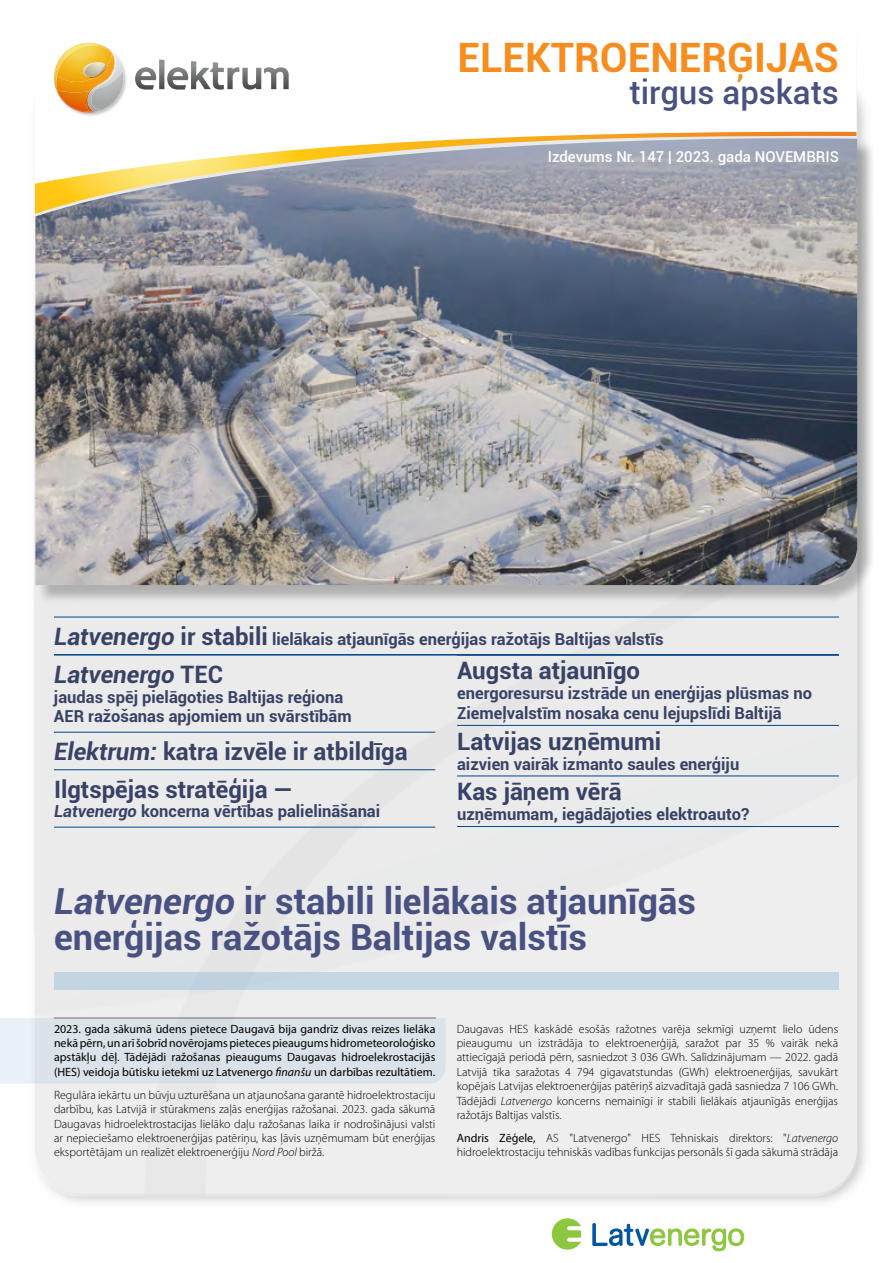
<style>
.page{position:relative;width:893px;height:1263px;background:#fff}
.page>*{position:absolute;margin:0;border:0;box-sizing:border-box;transform-origin:0 0}
.t1{font:700 40.5px "Roboto";color:#f78d1e}
.t2{font:700 36px/36px "Roboto";color:#485181}
.t3{font:500 32.7px "Roboto";color:#485181}
.t4{font:700 24px/37.5px "Roboto";color:#384166}
.t5{font:italic 700 24px "Roboto";color:#384166}
.t6{font:700 16.5px/19.8px "Roboto";color:#384166}
.t7{font:500 15px "Roboto";color:#fff}
.t8{font:300 12px/14.4px "Myriad Pro";color:#000;text-align:justify}
.t9{font:12px/14.4px "Myriad Pro";color:#000;text-align:justify}
.s1{font-style:italic;font-size:24px}
.s2{font-size:24px}
.s3{font-style:normal}
.s4{font-style:italic}
.s5{font-weight:400}
</style>
<div class="page">
<img style="left:822px;top:96px;width:44px;height:1107px">
<svg style="left:760px;top:96px;width:96px;height:36px"></svg>
<svg style="left:493px;top:132px;width:363px;height:6px"></svg>
<img style="left:76px;top:42px;width:51px;height:75px">
<svg style="left:135px;top:60px;width:154px;height:30px"></svg>
<svg style="left:54px;top:43px;width:70px;height:70px"></svg>
<img style="left:91px;top:71px;width:32px;height:35px">
<img style="left:88px;top:90px;width:13px;height:22px">
<svg style="left:552px;top:1218px;width:29px;height:31px"></svg>
<svg style="left:592px;top:1223px;width:152px;height:28px"></svg>
<div style="left:38px;top:140px;width:838px;height:464px;background:#000;opacity:.25"></div>
<img style="left:35px;top:138px;width:822px;height:447px">
<hr style="left:54px;top:732px;width:381px;height:1px;background:#004689">
<hr style="left:54px;top:769px;width:381px;height:1px;background:#004689">
<hr style="left:54px;top:827px;width:381px;height:1px;background:#004689">
<hr style="left:54px;top:655px;width:381px;height:1px;background:#004689">
<hr style="left:435px;top:655px;width:404px;height:1px;background:#004689">
<hr style="left:457px;top:725px;width:382px;height:1px;background:#004689">
<hr style="left:457px;top:776px;width:382px;height:1px;background:#004689">
<hr style="left:457px;top:826px;width:382px;height:1px;background:#004689">
<div style="left:55px;top:972px;width:784px;height:18px;background:#c4d7e3"></div>
<svg style="left:0;top:1018px;width:446px;height:65px;background:#dae3e9"></svg>
<hr style="left:54px;top:1018px;width:382px;height:1px;background:#6d6e71">
<hr style="left:54px;top:654px;width:785px;height:1px;background:#004689">
<hr style="left:54px;top:617px;width:785px;height:1px;background:#004689">
<h1 class="t1" style="left:458px;top:29px;width:383px">ELEKTROENERĢIJAS</h1>
<h3 class="t3" style="left:629px;top:69px;width:211px">tirgus apskats</h3>
<p class="t7" style="left:548px;top:146px;width:293px">Izdevums Nr. 147 | 2023. gada NOVEMBRIS</p>
<h3 class="t6" style="left:54px;top:628px;width:611px"><span class="s1">Latvenergo</span> <span class="s2">ir stabili</span> lielākais atjaunīgās enerģijas ražotājs Baltijas valstīs</h3>
<h3 class="t5" style="left:54px;top:657px;width:171px">Latvenergo <span class="s3">TEC</span></h3>
<h3 class="t6" style="left:54px;top:686px;width:299px">jaudas spēj pielāgoties Baltijas reģiona<br>AER ražošanas apjomiem un svārstībām</h3>
<h3 class="t4" style="left:54px;top:732px;width:355px"><span class="s4">Elektrum:</span> katra izvēle ir atbildīga<br>Ilgtspējas stratēģija —</h3>
<h3 class="t6" style="left:54px;top:801px;width:328px"><span class="s4">Latvenergo</span> koncerna vērtības palielināšanai</h3>
<h3 class="t4" style="left:457px;top:651px;width:185px">Augsta atjaunīgo</h3>
<h3 class="t6" style="left:457px;top:683px;width:356px">energoresursu izstrāde un enerģijas plūsmas no<br>Ziemeļvalstīm nosaka cenu lejupslīdi Baltijā</h3>
<h3 class="t4" style="left:457px;top:721px;width:206px">Latvijas uzņēmumi</h3>
<h3 class="t6" style="left:457px;top:753px;width:284px">aizvien vairāk izmanto saules enerģiju</h3>
<h3 class="t4" style="left:457px;top:772px;width:166px">Kas jāņem vērā</h3>
<h3 class="t6" style="left:457px;top:804px;width:294px">uzņēmumam, iegādājoties elektroauto?</h3>
<h2 class="t2" style="left:54px;top:882px;width:643px"><span class="s4">Latvenergo</span> ir stabili lielākais atjaunīgās enerģijas ražotājs Baltijas valstīs</h2>
<p class="t9" style="left:54px;top:1021px;width:383px">2023. gada sākumā ūdens pietece Daugavā bija gandrīz divas reizes lielāka nekā pērn, un arī šobrīd novērojams pieteces pieaugums hidrometeoroloģisko apstākļu dēļ. Tādējādi ražošanas pieaugums Daugavas hidroelekrostacijās (HES) veidoja būtisku ietekmi uz Latvenergo <span class="s4">finanšu</span> un darbības rezultātiem.</p>
<p class="t8" style="left:54px;top:1087px;width:383px">Regulāra iekārtu un būvju uzturēšana un atjaunošana garantē hidroelektrostaciju darbību, kas Latvijā ir stūrakmens zaļās enerģijas ražošanai. 2023. gada sākumā Daugavas hidroelektrostacijas lielāko daļu ražošanas laika ir nodrošinājusi valsti ar nepieciešamo elektroenerģijas patēriņu, kas ļāvis uzņēmumam būt enerģijas eksportētājam un realizēt elektroenerģiju <span class="s4">Nord Pool</span> biržā.</p>
<p class="t8" style="left:457px;top:1021px;width:383px">Daugavas HES kaskādē esošās ražotnes varēja sekmīgi uzņemt lielo ūdens pieaugumu un izstrādāja to elektroenerģijā, saražot par 35 % vairāk nekā attiecīgajā periodā pērn, sasniedzot 3 036 GWh. Salīdzinājumam — 2022. gadā Latvijā tika saražotas 4 794 gigavatstundas (GWh) elektroenerģijas, savukārt kopējais Latvijas elektroenerģijas patēriņš aizvadītajā gadā sasniedza 7 106 GWh.<br>Tādējādi <span class="s4">Latvenergo</span> koncerns nemainīgi ir stabili lielākais atjaunīgās enerģijas ražotājs Baltijas valstīs.</p>
<p class="t8" style="left:457px;top:1130px;width:383px"><span class="s5">Andris Zēģele,</span> AS "Latvenergo" HES Tehniskais direktors: "<span class="s4">Latvenergo </span>hidroelektrostaciju tehniskās vadības funkcijas personāls šī gada sākumā strādāja</p>
</div>
